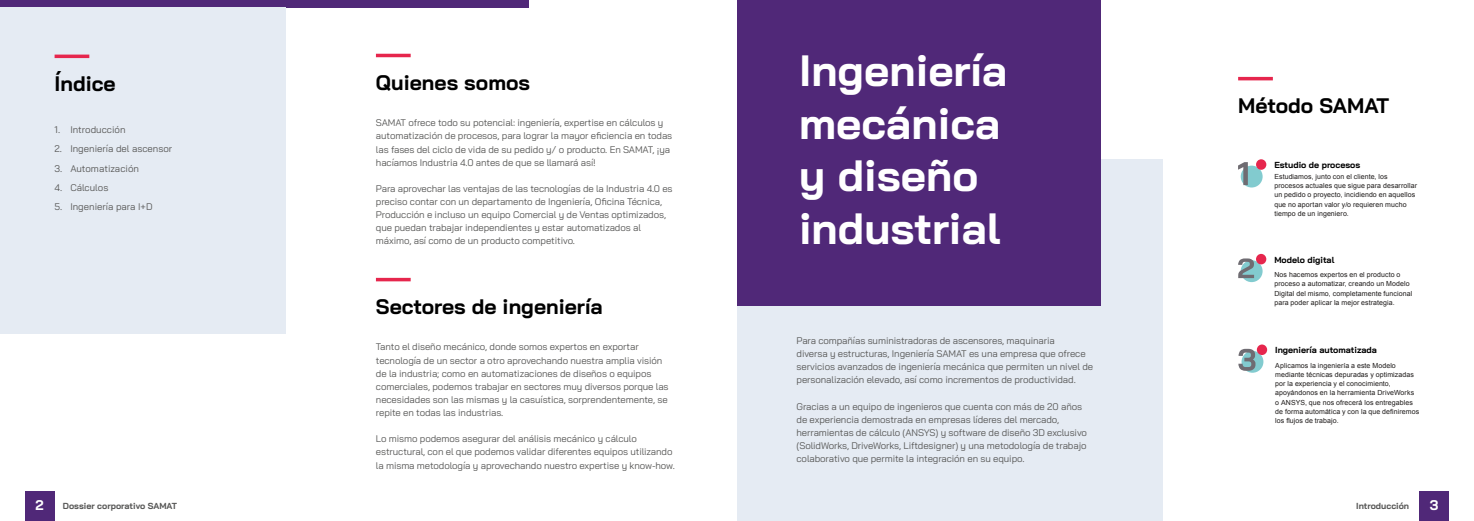
<style>
.page{position:relative;width:1474px;height:521px;background:#fff}
.page>*{position:absolute;margin:0;border:0;box-sizing:border-box;transform-origin:0 0}
.t1{font:700 43.75px/52.5px "Bai Jamjuree";color:#fff}
.t2{font:700 21px "Bai Jamjuree";color:#000}
.t3{font:700 14px "Bai Jamjuree";color:#fff}
.t4{font:9.62px/13.1px "Bai Jamjuree";letter-spacing:-.01em;color:#575756}
.t5{font:700 8.75px "Bai Jamjuree";color:#000}
.t6{font:700 8.75px "Bai Jamjuree";color:#575756}
.t7{font:7px/9.2px "Arial";letter-spacing:.01em;color:#1e1b1a}
</style>
<div class="page">
<div style="left:25px;top:491px;width:30px;height:30px;background:#502878"></div>
<div style="left:1419px;top:491px;width:30px;height:30px;background:#502878"></div>
<div style="left:0;top:0;width:528px;height:7px;background:#502878"></div>
<div style="left:737px;top:159px;width:425px;height:362px;background:#e5ebf3"></div>
<div style="left:0;top:7px;width:286px;height:327px;background:#e5ebf3"></div>
<hr style="left:1238px;top:77px;width:34px;height:3px;background:#e6264d">
<hr style="left:376px;top:54px;width:34px;height:3px;background:#e6264d">
<hr style="left:376px;top:278px;width:34px;height:3px;background:#e6264d">
<hr style="left:55px;top:55px;width:34px;height:3px;background:#e6264d">
<div style="left:737px;top:0;width:363px;height:306px;background:#502878"></div>
<div style="left:1240px;top:166px;width:22px;height:21px;background:#82cbcf;border-radius:50%"></div>
<svg style="left:1255px;top:159px;width:11px;height:11px"></svg>
<svg style="left:1238px;top:162px;width:9px;height:23px"></svg>
<div style="left:1240px;top:260px;width:22px;height:22px;background:#82cbcf;border-radius:50%"></div>
<div style="left:1255px;top:254px;width:11px;height:10px;background:#e6264d;border-radius:50%"></div>
<svg style="left:1238px;top:258px;width:16px;height:20px"></svg>
<div style="left:1241px;top:351px;width:22px;height:22px;background:#82cbcf;border-radius:50%"></div>
<div style="left:1256px;top:344px;width:11px;height:11px;background:#e6264d;border-radius:50%"></div>
<svg style="left:1238px;top:349px;width:17px;height:22px"></svg>
<h2 class="t2" style="left:55px;top:71px;width:63px">Índice</h2>
<p class="t4" style="left:55px;top:123px;width:72px">1. Introducción</p>
<p class="t4" style="left:55px;top:142px;width:119px">2. Ingeniería del ascensor</p>
<p class="t4" style="left:55px;top:161px;width:86px">3. Automatización</p>
<p class="t4" style="left:55px;top:181px;width:55px">4. Cálculos</p>
<p class="t4" style="left:55px;top:200px;width:99px">5. Ingeniería para I+D</p>
<h2 class="t2" style="left:376px;top:70px;width:156px">Quienes somos</h2>
<p class="t4" style="left:376px;top:116px;width:298px">SAMAT ofrece todo su potencial: ingeniería, expertise en cálculos y automatización de procesos, para lograr la mayor eficiencia en todas las fases del ciclo de vida de su pedido y/ o producto. En SAMAT, ¡ya hacíamos Industria 4.0 antes de que se llamará así!</p>
<p class="t4" style="left:376px;top:182px;width:298px">Para aprovechar las ventajas de las tecnologías de la Industria 4.0 es preciso contar con un departamento de Ingeniería, Oficina Técnica, Producción e incluso un equipo Comercial y de Ventas optimizados, que puedan trabajar independientes y estar automatizados al máximo, así como de un producto competitivo.</p>
<h2 class="t2" style="left:376px;top:295px;width:228px">Sectores de ingeniería</h2>
<p class="t4" style="left:376px;top:340px;width:294px">Tanto el diseño mecánico, donde somos expertos en exportar tecnología de un sector a otro aprovechando nuestra amplia visión de la industria; como en automatizaciones de diseños o equipos comerciales, podemos trabajar en sectores muy diversos porque las necesidades son las mismas y la casuística, sorprendentemente, se repite en todas las industrias.</p>
<p class="t4" style="left:376px;top:432px;width:300px">Lo mismo podemos asegurar del análisis mecánico y cálculo estructural, con el que podemos validar diferentes equipos utilizando la misma metodología y aprovechando nuestro expertise y know-how.</p>
<h1 class="t1" style="left:799px;top:45px;width:210px">Ingeniería mecánica y diseño industrial</h1>
<p class="t4" style="left:796px;top:334px;width:298px">Para compañías suministradoras de ascensores, maquinaria<br>diversa y estructuras, Ingeniería SAMAT es una empresa que ofrece servicios avanzados de ingeniería mecánica que permiten un nivel de personalización elevado, así como incrementos de productividad.</p>
<p class="t4" style="left:796px;top:400px;width:292px">Gracias a un equipo de ingenieros que cuenta con más de 20 años de experiencia demostrada en empresas líderes del mercado, herramientas de cálculo (ANSYS) y software de diseño 3D exclusivo (SolidWorks, DriveWorks, Liftdesigner) y una metodología de trabajo colaborativo que permite la integración en su equipo.</p>
<h2 class="t2" style="left:1238px;top:94px;width:153px">Método SAMAT</h2>
<p class="t5" style="left:1274px;top:160px;width:87px">Estudio de procesos</p>
<p class="t7" style="left:1274px;top:172px;width:144px">Estudiamos, junto con el cliente, los procesos actuales que sigue para desarrollar un pedido o proyecto, incidiendo en aquellos que no aportan valor y/o requieren mucho tiempo de un ingeniero.</p>
<p class="t5" style="left:1274px;top:254px;width:61px">Modelo digital</p>
<p class="t7" style="left:1274px;top:270px;width:139px">Nos hacemos expertos en el producto o proceso a automatizar, creando un Modelo Digital del mismo, completamente funcional para poder aplicar la mejor estrategia.</p>
<p class="t5" style="left:1275px;top:345px;width:103px">Ingeniería automatizada</p>
<p class="t7" style="left:1275px;top:361px;width:145px">Aplicamos la ingeniería a este Modelo mediante técnicas depuradas y optimizadas por la experiencia y el conocimiento, apoyándonos en la herramienta DriveWorks o ANSYS, que nos ofrecerá los entregables de forma automática y con la que definiremos los flujos de trabajo.</p>
<h3 class="t3" style="left:36px;top:497px;width:10px">2</h3>
<p class="t6" style="left:63px;top:501px;width:116px">Dossier corporativo SAMAT</p>
<p class="t6" style="left:1356px;top:501px;width:54px">Introducción</p>
<h3 class="t3" style="left:1429px;top:497px;width:10px">3</h3>
</div>
